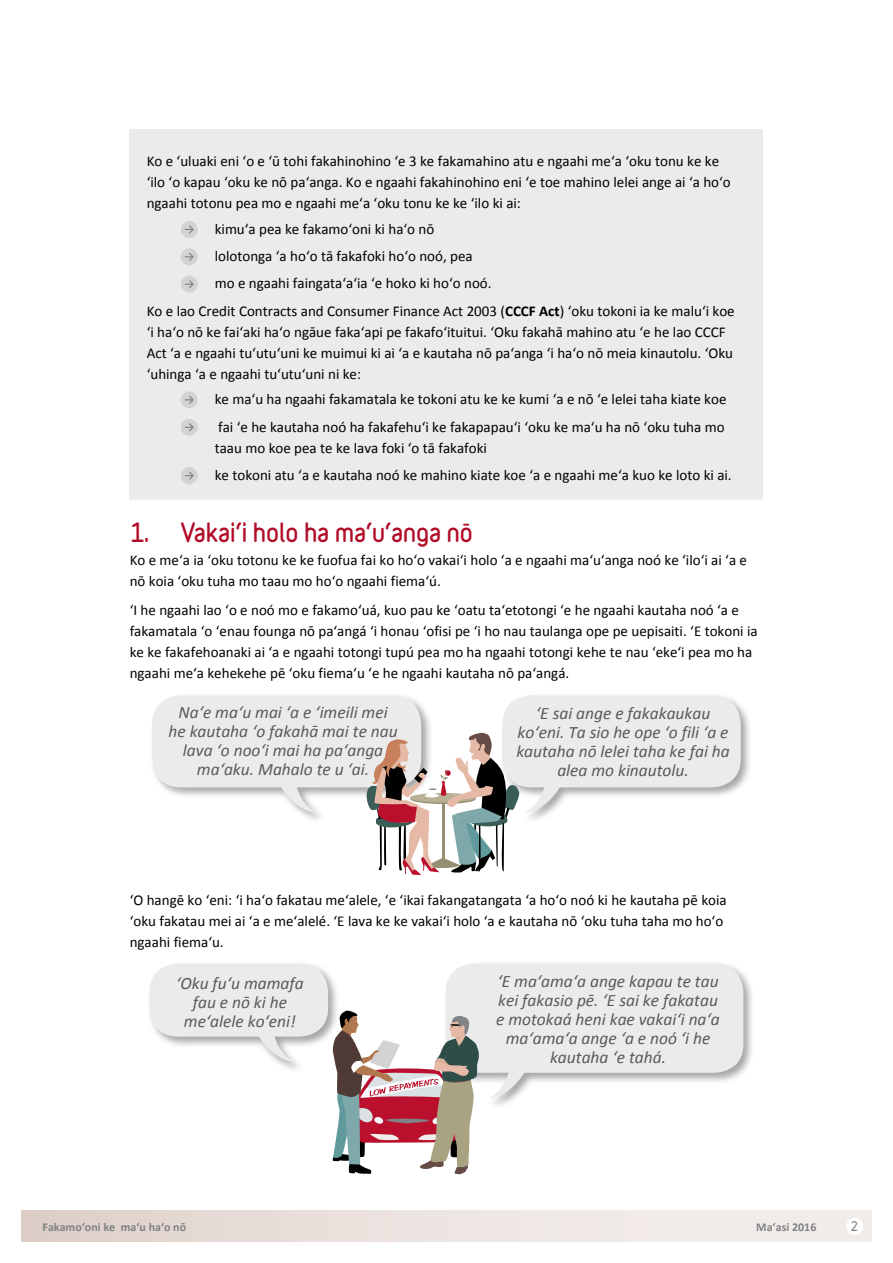
<style>
.page{position:relative;width:893px;height:1263px;background:#fff}
.page>*{position:absolute;margin:0;border:0;box-sizing:border-box;transform-origin:0 0}
.t1{font:900 24px "Variable Macron";color:#b10d29}
.t2{font:italic 17.4px/19px "Calibri";color:#58595b;text-align:center}
.t3{font:15px/21px "Calibri";color:#000}
.t4{font:700 12px "Calibri";color:#808285}
.t5{font:900 12px "Variable";color:#808285}
.s1{font-weight:700}
</style>
<div class="page">
<svg style="left:21px;top:1211px;width:851px;height:31px"></svg>
<div style="left:846px;top:1218px;width:17px;height:17px;background:#fff;border-radius:50%"></div>
<div style="left:130px;top:130px;width:633px;height:371px;background:#ebebec"></div>
<hr style="left:130px;top:500px;width:633px;height:3px;background:#fff">
<div style="left:181px;top:221px;width:17px;height:17px;background:#d1d3d4;border-radius:50%"></div>
<svg style="left:185px;top:225px;width:9px;height:8px"></svg>
<div style="left:181px;top:248px;width:17px;height:17px;background:#d1d3d4;border-radius:50%"></div>
<svg style="left:185px;top:253px;width:9px;height:8px"></svg>
<div style="left:181px;top:276px;width:17px;height:17px;background:#d1d3d4;border-radius:50%"></div>
<svg style="left:185px;top:280px;width:9px;height:8px"></svg>
<div style="left:181px;top:391px;width:17px;height:17px;background:#d1d3d4;border-radius:50%"></div>
<svg style="left:185px;top:396px;width:9px;height:8px"></svg>
<div style="left:181px;top:419px;width:17px;height:17px;background:#d1d3d4;border-radius:50%"></div>
<svg style="left:185px;top:423px;width:9px;height:8px"></svg>
<div style="left:181px;top:467px;width:17px;height:17px;background:#d1d3d4;border-radius:50%"></div>
<svg style="left:185px;top:472px;width:9px;height:8px"></svg>
<div style="left:150px;top:693px;width:282px;height:131px;background:#000;opacity:.35"></div>
<svg style="left:274px;top:787px;width:43px;height:26px"></svg>
<div style="left:152px;top:695px;width:269px;height:92px;background:#ebebec;border-radius:28px"></div>
<div style="left:501px;top:693px;width:252px;height:131px;background:#000;opacity:.35"></div>
<div style="left:503px;top:695px;width:238px;height:92px;background:#ebebec;border-radius:28px"></div>
<svg style="left:362px;top:732px;width:205px;height:143px"></svg>
<div style="left:148px;top:961px;width:192px;height:111px;background:#000;opacity:.35"></div>
<svg style="left:252px;top:1036px;width:43px;height:26px"></svg>
<div style="left:150px;top:963px;width:178px;height:73px;background:#ebebec;border-radius:28px"></div>
<div style="left:444px;top:961px;width:310px;height:149px;background:#000;opacity:.35"></div>
<svg style="left:488px;top:1073px;width:44px;height:25px"></svg>
<div style="left:446px;top:963px;width:297px;height:110px;background:#ebebec;border-radius:28px"></div>
<svg style="left:332px;top:1010px;width:147px;height:164px"></svg>
<p class="t3" style="left:147px;top:151px;width:586px">Ko e ‘uluaki eni ‘o e ‘ū tohi fakahinohino ‘e 3 ke fakamahino atu e ngaahi me‘a ‘oku tonu ke ke ‘ilo ‘o kapau ‘oku ke nō pa‘anga. Ko e ngaahi fakahinohino eni ‘e toe mahino lelei ange ai ‘a ho‘o ngaahi totonu pea mo e ngaahi me‘a ‘oku tonu ke ke ‘ilo ki ai:</p>
<p class="t3" style="left:215px;top:218px;width:221px">kimu‘a pea ke fakamo‘oni ki ha‘o nō</p>
<p class="t3" style="left:215px;top:246px;width:260px">lolotonga ‘a ho‘o tā fakafoki ho‘o noó, pea</p>
<p class="t3" style="left:215px;top:273px;width:278px">mo e ngaahi faingata‘a‘ia ‘e hoko ki ho‘o noó.</p>
<p class="t3" style="left:147px;top:300px;width:590px">Ko e lao Credit Contracts and Consumer Finance Act 2003 (<span class="s1">CCCF Act</span>) ‘oku tokoni ia ke malu‘i koe</p>
<p class="t3" style="left:147px;top:321px;width:588px">‘i ha‘o nō ke fai‘aki ha‘o ngāue faka‘api pe fakafo‘ituitui. ‘Oku fakahā mahino atu ‘e he lao CCCF<br>Act ‘a e ngaahi tu‘utu‘uni ke muimui ki ai ‘a e kautaha nō pa‘anga ‘i ha‘o nō meia kinautolu. ‘Oku ‘uhinga ‘a e ngaahi tu‘utu‘uni ni ke:</p>
<p class="t3" style="left:215px;top:385px;width:513px;line-height:27.5px">ke ma‘u ha ngaahi fakamatala ke tokoni atu ke ke kumi ‘a e nō ‘e lelei taha kiate koe fai ‘e he kautaha noó ha fakafehu‘i ke fakapapau‘i ‘oku ke ma‘u ha nō ‘oku tuha mo</p>
<p class="t3" style="left:215px;top:434px;width:518px;line-height:27.5px">taau mo koe pea te ke lava foki ‘o tā fakafoki<br>ke tokoni atu ‘a e kautaha noó ke mahino kiate koe ‘a e ngaahi me‘a kuo ke loto ki ai.</p>
<h1 class="t1" style="left:130px;top:516px;width:345px">1. Vakai‘i holo ha ma‘u‘anga nō</h1>
<p class="t3" style="left:130px;top:549px;width:619px">Ko e me‘a ia ‘oku totonu ke ke fuofua fai ko ho‘o vakai‘i holo ‘a e ngaahi ma‘u‘anga noó ke ‘ilo‘i ai ‘a e nō koia ‘oku tuha mo taau mo ho‘o ngaahi fiema‘ú.</p>
<p class="t3" style="left:130px;top:600px;width:629px">‘I he ngaahi lao ‘o e noó mo e fakamo‘uá, kuo pau ke ‘oatu ta‘etotongi ‘e he ngaahi kautaha noó ‘a e fakamatala ‘o ‘enau founga nō pa‘angá ‘i honau ‘ofisi pe ‘i ho nau taulanga ope pe uepisaiti. ‘E tokoni ia ke ke fakafehoanaki ai ‘a e ngaahi totongi tupú pea mo ha ngaahi totongi kehe te nau ‘eke‘i pea mo ha ngaahi me‘a kehekehe pē ‘oku fiema‘u ‘e he ngaahi kautaha nō pa‘angá.</p>
<p class="t2" style="left:168px;top:702px;width:231px">Na‘e ma‘u mai ‘a e ‘imeili mei he kautaha ‘o fakahā mai te nau lava ‘o noo‘i mai ha pa‘anga ma‘aku. Mahalo te u ‘ai.</p>
<p class="t2" style="left:516px;top:703px;width:215px">‘E sai ange e fakakaukau ko‘eni. Ta sio he ope ‘o fili ‘a e kautaha nō lelei taha ke fai ha alea mo kinautolu.</p>
<p class="t3" style="left:130px;top:889px;width:598px">‘O hangē ko ‘eni: ‘i ha‘o fakatau me‘alele, ‘e ‘ikai fakangatangata ‘a ho‘o noó ki he kautaha pē koia ‘oku fakatau mei ai ‘a e me‘alelé. ‘E lava ke ke vakai‘i holo ‘a e kautaha nō ‘oku tuha taha mo ho‘o ngaahi fiema‘u.</p>
<p class="t2" style="left:176px;top:973px;width:129px">‘Oku fu‘u mamafa fau e nō ki he me‘alele ko‘eni!</p>
<p class="t2" style="left:496px;top:971px;width:225px">‘E ma‘ama‘a ange kapau te tau kei fakasio pē. ‘E sai ke fakatau e motokaá heni kae vakai‘i na‘a ma‘ama‘a ange ‘a e noó ‘i he kautaha ‘e tahá.</p>
<p class="t4" style="left:43px;top:1219px;width:145px">Fakamo‘oni ke ma‘u ha‘o nō</p>
<p class="t4" style="left:756px;top:1219px;width:62px">Ma‘asi 2016</p>
<p class="t5" style="left:851px;top:1218px;width:9px">2</p>
</div>
